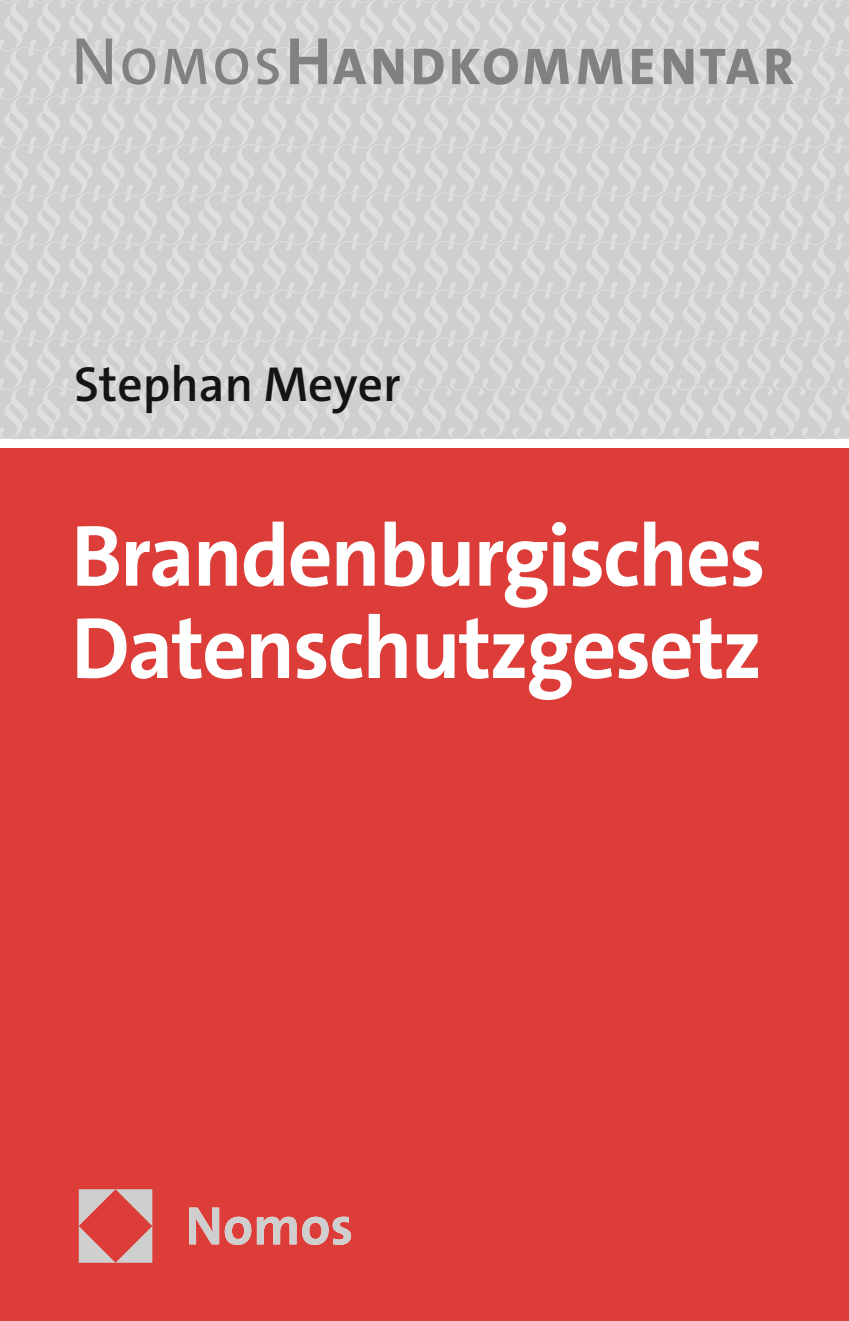
<style>
.page{position:relative;width:849px;height:1321px;background:#fff}
.page>*{position:absolute;margin:0;border:0;box-sizing:border-box;transform-origin:0 0}
.t1{font:700 87.75px/92.2px "The Sans C5";letter-spacing:-.025em;color:#fff}
.t2{font:800 52.2px "The Sans C5";letter-spacing:.085em;color:#818181}
.t3{font:600 49.5px "The Sans C5";color:#131413}
.s1{font-weight:400;font-size:67.5px}
.s2{font-weight:600}
.s3{font-weight:700;font-size:67.5px}
</style>
<div class="page">
<img style="left:0;top:0;width:848px;height:439px">
<div style="left:0;top:440px;width:848px;height:880px;background:#dd3d39"></div>
<div style="left:0;top:439px;width:848px;height:9px;background:#fff"></div>
<svg style="left:189px;top:1207px;width:162px;height:37px"></svg>
<svg style="left:79px;top:1189px;width:73px;height:73px"></svg>
<p class="t2" style="left:71px;top:33px;width:724px"><span class="s1">N</span><span class="s2">OMOS</span><span class="s3">H</span>ANDKOMMENTAR</p>
<p class="t3" style="left:74px;top:353px;width:328px">Stephan Meyer</p>
<p class="t1" style="left:71px;top:510px;width:695px">Brandenburgisches<br>Datenschutzgesetz</p>
</div>
